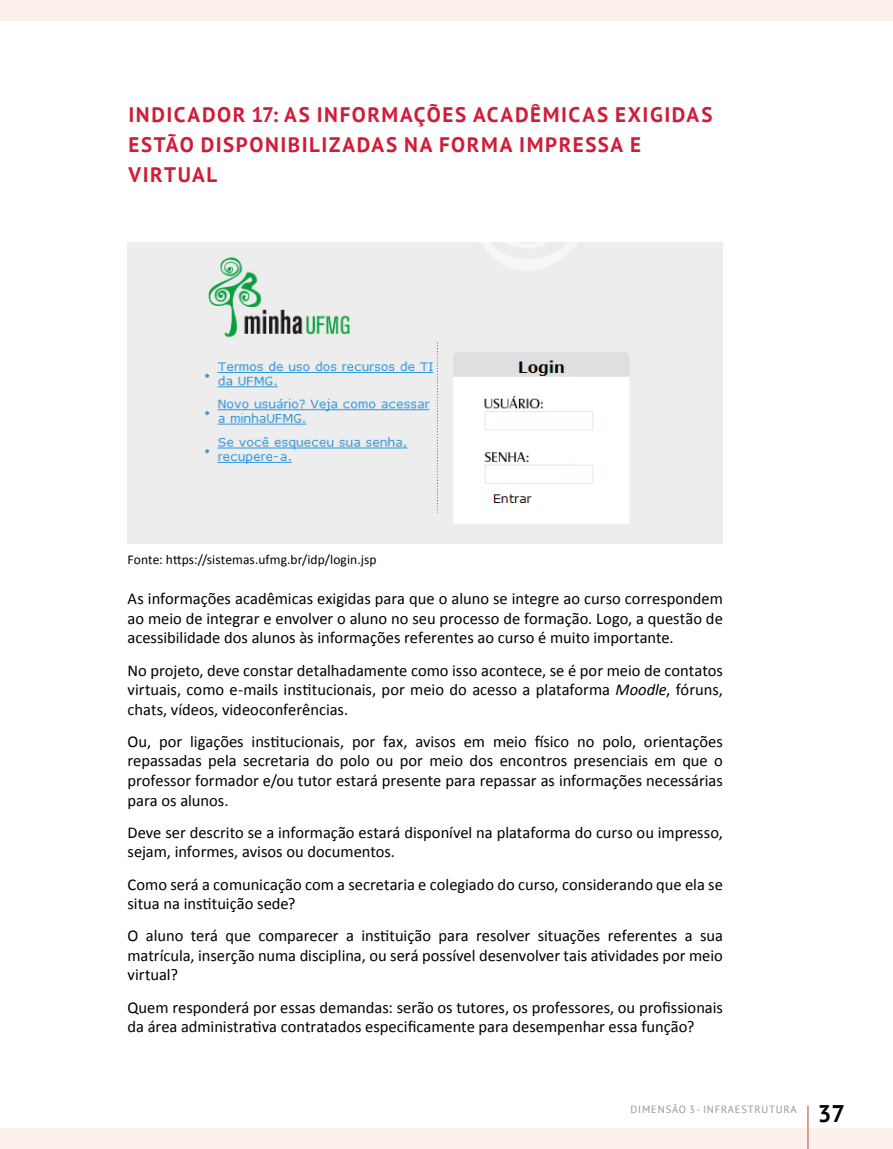
<style>
.page{position:relative;width:893px;height:1149px;background:#fff}
.page>*{position:absolute;margin:0;border:0;box-sizing:border-box;transform-origin:0 0}
.t1{font:700 24px "PT Sans";color:#000}
.t2{font:700 21px "PT Sans";letter-spacing:.075em;color:#cf1d39}
.t3{font:16.5px/19.5px "Calibri";color:#000;text-align:justify}
.t4{font:13.5px "Calibri";letter-spacing:.005em;color:#000}
.t5{font:10.5px "PT Sans";letter-spacing:.08em;color:#939598}
.s1{font-style:italic}
</style>
<div class="page">
<div style="left:0;top:0;width:893px;height:21px;background:#fbf0ec"></div>
<div style="left:0;top:1127px;width:893px;height:21px;background:#fbf0ec"></div>
<hr style="left:807px;top:1105px;width:2px;height:43px;background:#de7d72">
<img style="left:128px;top:243px;width:595px;height:300px">
<p class="t2" style="left:128px;top:101px;width:60px">INDICAD</p>
<p class="t2" style="left:217px;top:101px;width:271px">OR 17: AS INFORMAÇÕES ACAD</p>
<p class="t2" style="left:530px;top:101px;width:53px">ÊMICAS</p>
<p class="t2" style="left:615px;top:101px;width:71px">EXIGIDAS</p>
<p class="t2" style="left:128px;top:131px;width:229px">ESTÃO DISPONIBILIZADAS</p>
<p class="t2" style="left:404px;top:131px;width:182px">NA FORMA IMPRESSA</p>
<p class="t2" style="left:630px;top:131px;width:10px">E</p>
<p class="t2" style="left:128px;top:161px;width:90px">VIRTUAL</p>
<p class="t4" style="left:128px;top:550px;width:250px">Fonte: https://sistemas.ufmg.br/idp/login.jsp</p>
<p class="t3" style="left:128px;top:589px;width:597px">As informações acadêmicas exigidas para que o aluno se integre ao curso correspondem ao meio de integrar e envolver o aluno no seu processo de formação. Logo, a questão de acessibilidade dos alunos às informações referentes ao curso é muito importante.</p>
<p class="t3" style="left:128px;top:660px;width:597px">No projeto, deve constar detalhadamente como isso acontece, se é por meio de contatos virtuais, como e-mails institucionais, por meio do acesso a plataforma <span class="s1">Moodle</span>, fóruns, chats, vídeos, videoconferências.</p>
<p class="t3" style="left:128px;top:731px;width:597px">Ou, por ligações institucionais, por fax, avisos em meio físico no polo, orientações repassadas pela secretaria do polo ou por meio dos encontros presenciais em que o professor formador e/ou tutor estará presente para repassar as informações necessárias para os alunos.</p>
<p class="t3" style="left:128px;top:822px;width:597px">Deve ser descrito se a informação estará disponível na plataforma do curso ou impresso, sejam, informes, avisos ou documentos.</p>
<p class="t3" style="left:128px;top:874px;width:597px">Como será a comunicação com a secretaria e colegiado do curso, considerando que ela se situa na instituição sede?</p>
<p class="t3" style="left:128px;top:925px;width:597px">O aluno terá que comparecer a instituição para resolver situações referentes a sua matrícula, inserção numa disciplina, ou será possível desenvolver tais atividades por meio virtual?</p>
<p class="t3" style="left:128px;top:997px;width:597px">Quem responderá por essas demandas: serão os tutores, os professores, ou profissionais da área administrativa contratados especificamente para desempenhar essa função?</p>
<p class="t5" style="left:630px;top:1102px;width:168px">DIMENSÃO 3 - INFRAESTRUTURA</p>
<h1 class="t1" style="left:818px;top:1097px;width:29px">37</h1>
</div>
